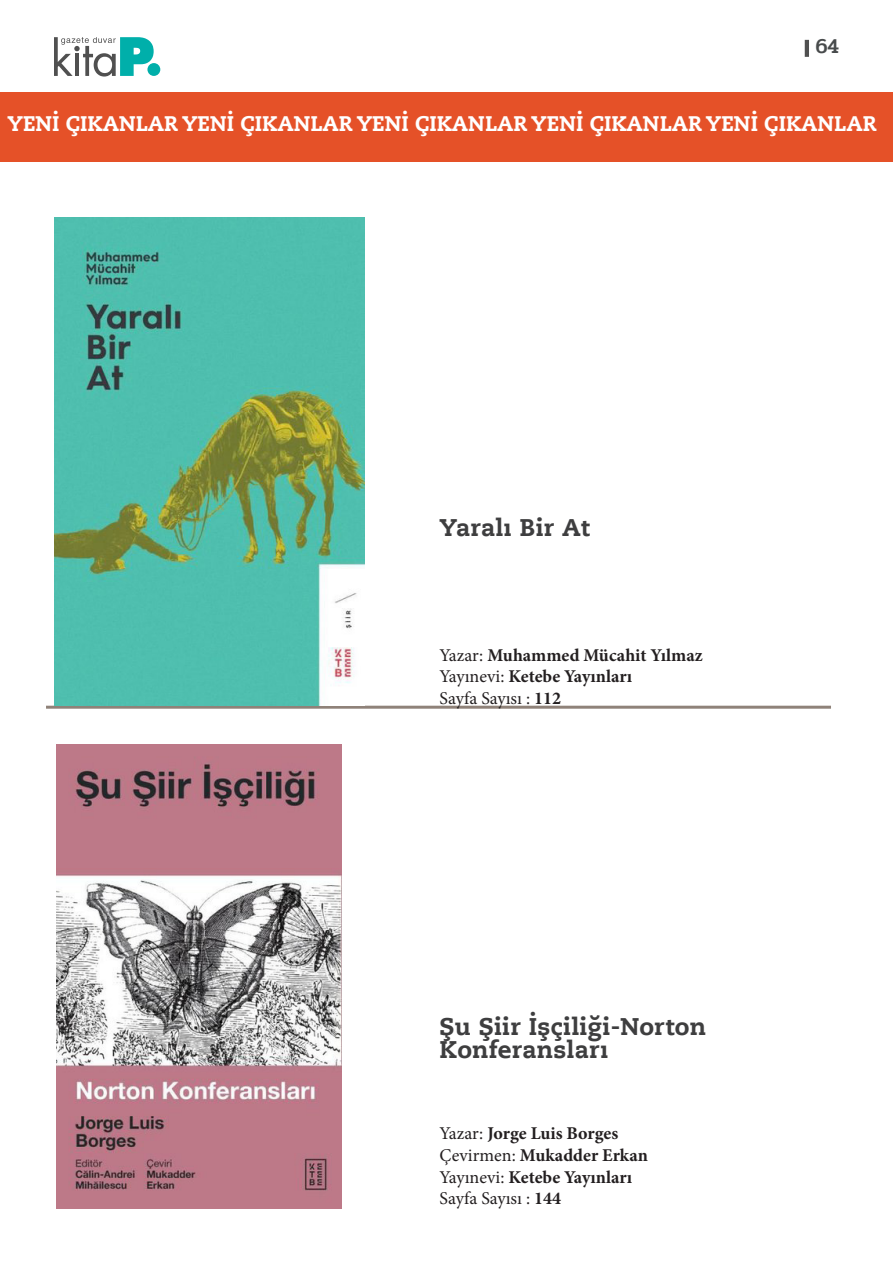
<style>
.page{position:relative;width:893px;height:1263px;background:#fff}
.page>*{position:absolute;margin:0;border:0;box-sizing:border-box;transform-origin:0 0}
.KITAPISIM{font:700 24px/22.5px "Caecilia LT Std Roman";letter-spacing:.01em;color:#3e3e3f}
.BASLIK{font:700 21px "Caecilia LT Std Roman";color:#fff}
.t1{font:500 21px "Pridi";color:#484b4c}
.t2{font:18px/21.6px "Minion Pro";color:#231f20}
.t3{font:700 18px "Minion Pro";color:#231f20}
.s1{font-weight:400}
.s2{font-weight:700}
</style>
<div class="page">
<svg style="left:54px;top:37px;width:100px;height:40px"></svg>
<div style="left:147px;top:63px;width:13px;height:13px;background:#00afaa;border-radius:50%"></div>
<hr style="left:805px;top:40px;width:4px;height:17px;background:#505050">
<hr style="left:46px;top:706px;width:785px;height:3px;background:#8f8279">
<img style="left:57px;top:744px;width:284px;height:465px">
<img style="left:55px;top:218px;width:310px;height:488px">
<div style="left:0;top:92px;width:893px;height:70px;background:#e55128"></div>
<p class="t1" style="left:815px;top:31px;width:25px">64</p>
<p class="BASLIK" style="left:7px;top:110px;width:870px">YENİ ÇIKANLAR YENİ ÇIKANLAR YENİ ÇIKANLAR YENİ ÇIKANLAR YENİ ÇIKANLAR</p>
<p class="KITAPISIM" style="left:440px;top:516px;width:151px">Yaralı Bir At</p>
<p class="t3" style="left:440px;top:642px;width:265px"><span class="s1">Yazar:</span> Muhammed Mücahit Yılmaz</p>
<p class="t2" style="left:440px;top:666px;width:194px">Yayınevi: <span class="s2">Ketebe Yayınları<br></span>Sayfa Sayısı : <span class="s2">112</span></p>
<p class="KITAPISIM" style="left:440px;top:1015px;width:268px">Şu Şiir İşçiliği-Norton<br>Konferansları</p>
<p class="t3" style="left:440px;top:1121px;width:180px"><span class="s1">Yazar:</span> Jorge Luis Borges</p>
<p class="t3" style="left:440px;top:1142px;width:210px"><span class="s1">Çevirmen:</span> Mukadder Erkan</p>
<p class="t2" style="left:440px;top:1166px;width:194px">Yayınevi: <span class="s2">Ketebe Yayınları<br></span>Sayfa Sayısı : <span class="s2">144</span></p>
</div>
